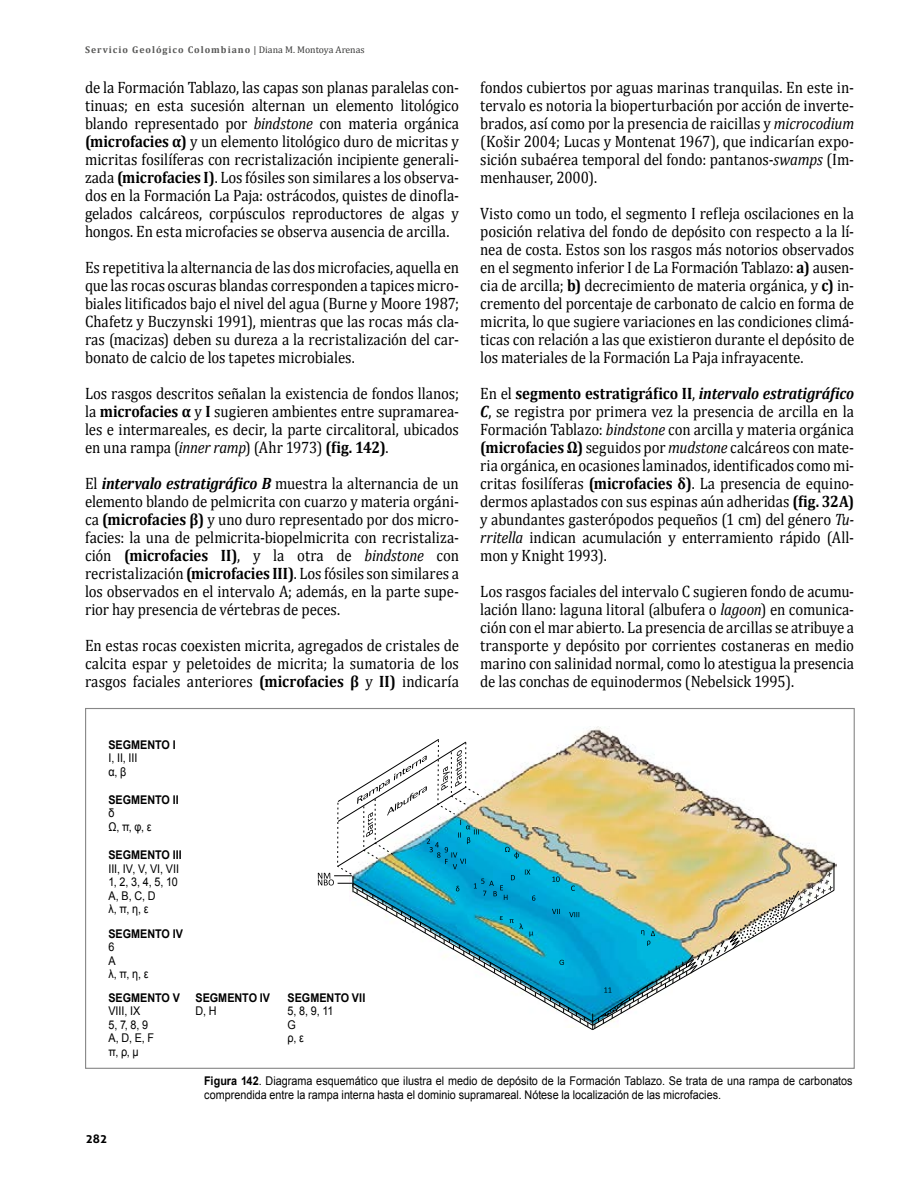
<style>
.page{position:relative;width:918px;height:1188px;background:#fff}
.page>*{position:absolute;margin:0;border:0;box-sizing:border-box;transform-origin:0 0}
.t1{font:16.5px/18px "Cambria";letter-spacing:-.005em;color:#000;text-align:justify;scale:.9 1}
.t2{font:12px/13.5px "Arial";color:#000;scale:.9 1}
.t3{font:700 12px "Arial";color:#000;scale:.9 1}
.t4{font:700 12px "Aller";color:#000}
.t5{font:700 9.75px "Cambria";letter-spacing:.1em;color:#575756}
.s1{font-weight:400;color:#3c3c3b}
.s2{font-style:italic}
.s3{font-weight:700}
.s4{font-weight:700;font-style:italic}
</style>
<div class="page">
<svg style="left:318px;top:738px;width:517px;height:292px"></svg>
<p class="t5" style="left:85px;top:43px;width:281px">Servicio Geológico Colombiano <span class="s1">| Diana M. Montoya Arenas</span></p>
<p class="t1" style="left:85px;top:78px;width:417px">de la Formación Tablazo, las capas son planas paralelas con&shy;tinuas; en esta sucesión alternan un elemento litológico blando representado por <span class="s2">bindstone</span> con materia orgánica <span class="s3">(microfacies α)</span> y un elemento litológico duro de micritas y micritas fosilíferas con recristalización incipiente generali&shy;zada <span class="s3">(microfacies I)</span>. Los fósiles son similares a los observa&shy;dos en la Formación La Paja: ostrácodos, quistes de dinofla&shy;gelados calcáreos, corpúsculos reproductores de algas y hongos. En esta microfacies se observa ausencia de arcilla.</p>
<p class="t1" style="left:85px;top:258px;width:417px">Es repetitiva la alternancia de las dos microfacies, aquella en que las rocas oscuras blandas corresponden a tapices micro&shy;biales litificados bajo el nivel del agua (Burne y Moore 1987; Chafetz y Buczynski 1991), mientras que las rocas más cla&shy;ras (macizas) deben su dureza a la recristalización del car&shy;bonato de calcio de los tapetes microbiales.</p>
<p class="t1" style="left:85px;top:384px;width:417px">Los rasgos descritos señalan la existencia de fondos llanos; la <span class="s3">microfacies α</span> y <span class="s3">I</span> sugieren ambientes entre supramarea&shy;les e intermareales, es decir, la parte circalitoral, ubicados en una rampa (<span class="s2">inner ramp</span>) (Ahr 1973) <span class="s3">(fig. 142)</span>.</p>
<p class="t1" style="left:85px;top:474px;width:417px">El <span class="s4">intervalo estratigráfico B</span> muestra la alternancia de un elemento blando de pelmicrita con cuarzo y materia orgáni&shy;ca <span class="s3">(microfacies β)</span> y uno duro representado por dos micro&shy;facies: la una de pelmicrita-biopelmicrita con recristaliza&shy;ción <span class="s3">(microfacies II)</span>, y la otra de <span class="s2">bindstone</span> con recristalización <span class="s3">(microfacies III)</span>. Los fósiles son similares a los observados en el intervalo A; además, en la parte supe&shy;rior hay presencia de vértebras de peces.</p>
<p class="t1" style="left:85px;top:636px;width:417px">En estas rocas coexisten micrita, agregados de cristales de calcita espar y peletoides de micrita; la sumatoria de los rasgos faciales anteriores <span class="s3">(microfacies β</span> y <span class="s3">II)</span> indicaría</p>
<p class="t1" style="left:480px;top:78px;width:417px">fondos cubiertos por aguas marinas tranquilas. En este in&shy;tervalo es notoria la bioperturbación por acción de inverte&shy;brados, así como por la presencia de raicillas y <span class="s2">microcodium </span>(Košir 2004; Lucas y Montenat 1967), que indicarían expo&shy;sición subaérea temporal del fondo: pantanos-<span class="s2">swamps</span> (Im&shy;menhauser, 2000).</p>
<p class="t1" style="left:480px;top:204px;width:417px">Visto como un todo, el segmento I refleja oscilaciones en la posición relativa del fondo de depósito con respecto a la lí&shy;nea de costa. Estos son los rasgos más notorios observados en el segmento inferior I de La Formación Tablazo: <span class="s3">a)</span> ausen&shy;cia de arcilla; <span class="s3">b)</span> decrecimiento de materia orgánica, y <span class="s3">c)</span> in&shy;cremento del porcentaje de carbonato de calcio en forma de micrita, lo que sugiere variaciones en las condiciones climá&shy;ticas con relación a las que existieron durante el depósito de los materiales de la Formación La Paja infrayacente.</p>
<p class="t1" style="left:480px;top:384px;width:417px">En el <span class="s3">segmento estratigráfico II</span>, <span class="s4">intervalo estratigráfico C</span>, se registra por primera vez la presencia de arcilla en la Formación Tablazo: <span class="s2">bindstone</span> con arcilla y materia orgánica <span class="s3">(microfacies Ω)</span> seguidos por <span class="s2">mudstone</span> calcáreos con mate&shy;ria orgánica, en ocasiones laminados, identificados como mi&shy;critas fosilíferas <span class="s3">(microfacies δ)</span>. La presencia de equino&shy;dermos aplastados con sus espinas aún adheridas <span class="s3">(fig. 32A) </span>y abundantes gasterópodos pequeños (1 cm) del género <span class="s2">Tu&shy;rritella</span> indican acumulación y enterramiento rápido (All&shy;mon y Knight 1993).</p>
<p class="t1" style="left:480px;top:582px;width:417px">Los rasgos faciales del intervalo C sugieren fondo de acumu&shy;lación llano: laguna litoral (albufera o <span class="s2">lagoon</span>) en comunica&shy;ción con el mar abierto. La presencia de arcillas se atribuye a transporte y depósito por corrientes costaneras en medio marino con salinidad normal, como lo atestigua la presencia de las conchas de equinodermos (Nebelsick 1995).</p>
<p class="t3" style="left:108px;top:736px;width:76px">SEGMENTO I</p>
<p class="t2" style="left:108px;top:751px;width:34px">I, II, III α, β</p>
<p class="t3" style="left:108px;top:792px;width:80px">SEGMENTO II</p>
<p class="t2" style="left:108px;top:807px;width:50px">δ<br>Ω, π, φ, ε</p>
<p class="t3" style="left:108px;top:847px;width:83px">SEGMENTO III</p>
<p class="t2" style="left:108px;top:862px;width:80px">III, IV, V, VI, VII<br>1, 2, 3, 4, 5, 10<br>A, B, C, D<br>λ, π, η, ε</p>
<p class="t3" style="left:108px;top:926px;width:84px">SEGMENTO IV</p>
<p class="t2" style="left:108px;top:940px;width:46px">6<br>A<br>λ, π, η, ε</p>
<p class="t3" style="left:108px;top:989px;width:81px">SEGMENTO V</p>
<p class="t2" style="left:108px;top:1004px;width:52px">VIII, IX<br>5, 7, 8, 9<br>A, D, E, F π, ρ, µ</p>
<p class="t3" style="left:196px;top:989px;width:84px">SEGMENTO IV</p>
<p class="t2" style="left:196px;top:1004px;width:25px">D, H</p>
<p class="t3" style="left:288px;top:989px;width:88px">SEGMENTO VII</p>
<p class="t2" style="left:288px;top:1004px;width:52px">5, 8, 9, 11<br>G<br>ρ, ε</p>
<p class="t2" style="left:204px;top:1074px;width:722px"><span class="s3">Figura 142</span>. Diagrama esquemático que ilustra el medio de depósito de la Formación Tablazo. Se trata de una rampa de carbonatos comprendida entre la rampa interna hasta el dominio supramareal. Nótese la localización de las microfacies.</p>
<p class="t4" style="left:86px;top:1131px;width:23px">282</p>
</div>
